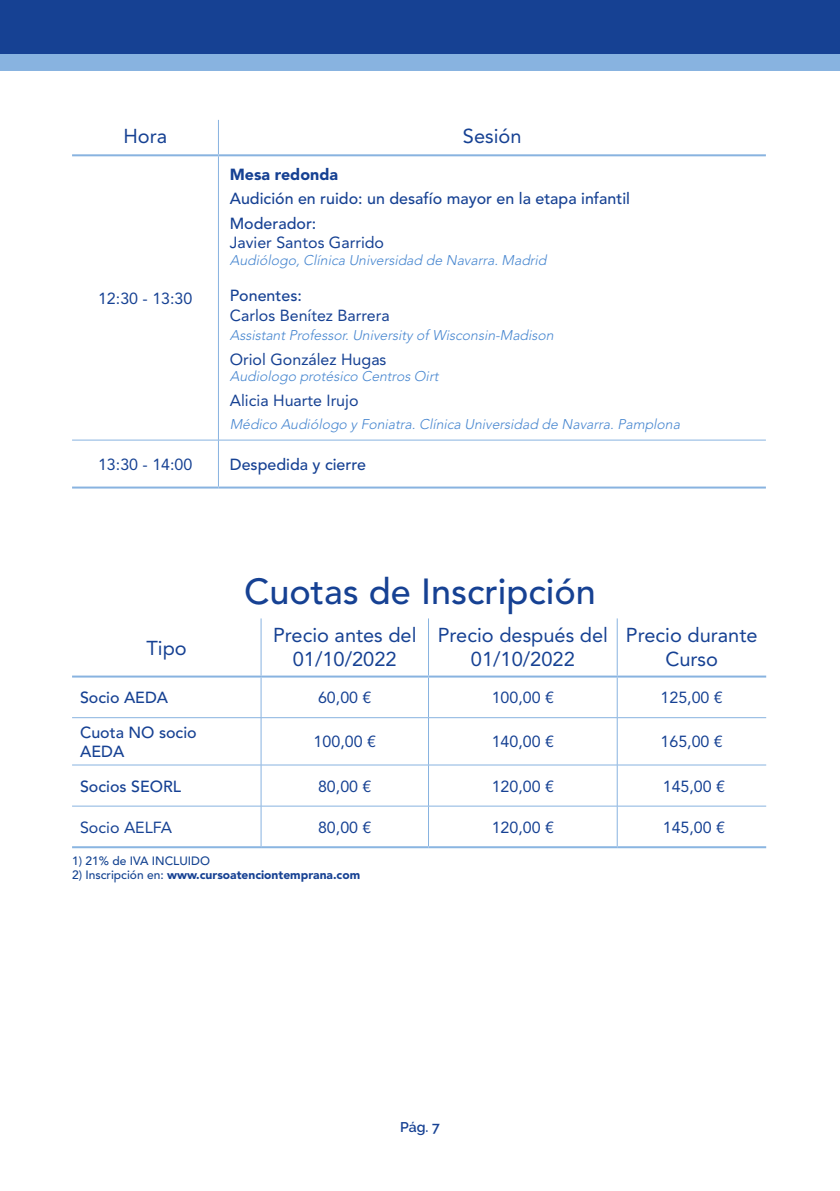
<style>
.page{position:relative;width:840px;height:1191px;background:#fff}
.page>*{position:absolute;margin:0;border:0;box-sizing:border-box;transform-origin:0 0}
.t1{font:500 36px "Avenir LT Std";color:#164193}
.t2{font:20px/24px "Avenir LT Std";color:#164193;text-align:center}
.t3{font:16px "Avenir LT Std";color:#164193}
.t4{font:500 16px/24.8px "Avenir LT Std";color:#164193}
.t5{font:900 16px "Avenir LT Std";color:#164193}
.t6{font:italic 300 14px "Avenir LT Std";color:#4887d0}
.t7{font:600 14px "Raleway";color:#164193}
.t8{font:900 12px "Avenir LT Std";color:#164193}
.t9{font:500 12px "Avenir LT Std";color:#144391}
.s1{font-weight:500;color:#144391}
</style>
<div class="page">
<div style="left:0;top:0;width:839px;height:71px;background:#88b3e0"></div>
<div style="left:0;top:0;width:839px;height:53px;background:#164193"></div>
<hr style="left:218px;top:156px;width:1px;height:284px;background:#88b3e0">
<hr style="left:72px;top:440px;width:146px;height:1px;background:#88b3e0">
<hr style="left:218px;top:440px;width:547px;height:1px;background:#88b3e0">
<hr style="left:218px;top:440px;width:1px;height:46px;background:#88b3e0">
<hr style="left:218px;top:120px;width:1px;height:34px;background:#88b3e0">
<hr style="left:72px;top:154px;width:146px;height:2px;background:#88b3e0">
<hr style="left:218px;top:154px;width:547px;height:2px;background:#88b3e0">
<hr style="left:72px;top:486px;width:146px;height:2px;background:#88b3e0">
<hr style="left:218px;top:486px;width:547px;height:2px;background:#88b3e0">
<hr style="left:260px;top:677px;width:1px;height:40px;background:#88b3e0">
<hr style="left:428px;top:677px;width:1px;height:40px;background:#88b3e0">
<hr style="left:616px;top:677px;width:1px;height:40px;background:#88b3e0">
<hr style="left:72px;top:717px;width:189px;height:1px;background:#88b3e0">
<hr style="left:261px;top:717px;width:167px;height:1px;background:#88b3e0">
<hr style="left:260px;top:718px;width:1px;height:46px;background:#88b3e0">
<hr style="left:428px;top:717px;width:189px;height:1px;background:#88b3e0">
<hr style="left:428px;top:718px;width:1px;height:46px;background:#88b3e0">
<hr style="left:617px;top:717px;width:148px;height:1px;background:#88b3e0">
<hr style="left:616px;top:718px;width:1px;height:46px;background:#88b3e0">
<hr style="left:260px;top:618px;width:1px;height:57px;background:#88b3e0">
<hr style="left:428px;top:618px;width:1px;height:57px;background:#88b3e0">
<hr style="left:616px;top:618px;width:1px;height:57px;background:#88b3e0">
<hr style="left:72px;top:675px;width:189px;height:2px;background:#88b3e0">
<hr style="left:261px;top:675px;width:167px;height:2px;background:#88b3e0">
<hr style="left:428px;top:675px;width:189px;height:2px;background:#88b3e0">
<hr style="left:617px;top:675px;width:148px;height:2px;background:#88b3e0">
<hr style="left:72px;top:764px;width:189px;height:1px;background:#88b3e0">
<hr style="left:261px;top:764px;width:167px;height:1px;background:#88b3e0">
<hr style="left:260px;top:765px;width:1px;height:41px;background:#88b3e0">
<hr style="left:428px;top:764px;width:189px;height:1px;background:#88b3e0">
<hr style="left:428px;top:765px;width:1px;height:41px;background:#88b3e0">
<hr style="left:617px;top:764px;width:148px;height:1px;background:#88b3e0">
<hr style="left:616px;top:765px;width:1px;height:41px;background:#88b3e0">
<hr style="left:261px;top:805px;width:167px;height:1px;background:#88b3e0">
<hr style="left:428px;top:805px;width:189px;height:1px;background:#88b3e0">
<hr style="left:428px;top:806px;width:1px;height:40px;background:#88b3e0">
<hr style="left:617px;top:805px;width:148px;height:1px;background:#88b3e0">
<hr style="left:616px;top:806px;width:1px;height:40px;background:#88b3e0">
<hr style="left:261px;top:846px;width:167px;height:2px;background:#8ab5e1">
<hr style="left:428px;top:846px;width:189px;height:2px;background:#8ab5e1">
<hr style="left:617px;top:846px;width:148px;height:2px;background:#8ab5e1">
<hr style="left:72px;top:805px;width:189px;height:1px;background:#88b3e0">
<hr style="left:260px;top:806px;width:1px;height:40px;background:#88b3e0">
<hr style="left:72px;top:846px;width:189px;height:2px;background:#8ab5e1">
<p class="t2" style="left:123px;top:124px;width:45px">Hora</p>
<p class="t2" style="left:462px;top:124px;width:60px">Sesión</p>
<p class="t3" style="left:98px;top:289px;width:96px">12:30 - 13:30</p>
<p class="t5" style="left:230px;top:164px;width:110px">Mesa redonda</p>
<p class="t4" style="left:230px;top:187px;width:401px">Audición en ruido: un desafío mayor en la etapa infantil<br>Moderador:</p>
<p class="t3" style="left:230px;top:234px;width:156px">Javier Santos Garrido</p>
<p class="t6" style="left:230px;top:252px;width:321px">Audiólogo,Clínica Universidad de Navarra.Madrid</p>
<p class="t4" style="left:230px;top:284px;width:74px">Ponentes:</p>
<p class="t3" style="left:230px;top:306px;width:161px">Carlos Benítez Barrera</p>
<p class="t6" style="left:230px;top:327px;width:328px">AssistantProfessor.University of Wisconsin-Madison</p>
<p class="t3" style="left:230px;top:350px;width:158px">Oriol González Hugas</p>
<p class="t6" style="left:230px;top:368px;width:213px">Audiologo protésico Centros Oirt</p>
<p class="t3" style="left:230px;top:391px;width:130px">Alicia Huarte Irujo</p>
<p class="t6" style="left:230px;top:416px;width:454px">Médico Audiólogo y Foniatra.Clínica Universidad de Navarra.Pamplona</p>
<p class="t3" style="left:98px;top:455px;width:96px">13:30 - 14:00</p>
<p class="t4" style="left:230px;top:452px;width:138px">Despedida y cierre</p>
<p class="t2" style="left:146px;top:636px;width:42px">Tipo</p>
<h1 class="t1" style="left:244px;top:571px;width:353px">Cuotas de Inscripción</h1>
<p class="t2" style="left:273px;top:623px;width:145px">Precio antes del<br>01/10/2022</p>
<p class="t2" style="left:437px;top:623px;width:172px">Precio después del<br>01/10/2022</p>
<p class="t2" style="left:625px;top:623px;width:133px">Precio durante<br>Curso</p>
<p class="t4" style="left:80px;top:685px;width:90px">Socio AEDA</p>
<p class="t3" style="left:318px;top:688px;width:55px">60,00 €</p>
<p class="t3" style="left:491px;top:688px;width:64px">100,00 €</p>
<p class="t3" style="left:660px;top:688px;width:64px">125,00 €</p>
<p class="t4" style="left:80px;top:723px;width:118px;line-height:19.2px">Cuota NO socio<br>AEDA</p>
<p class="t3" style="left:313px;top:732px;width:64px">100,00 €</p>
<p class="t3" style="left:491px;top:732px;width:64px">140,00 €</p>
<p class="t3" style="left:660px;top:732px;width:64px">165,00 €</p>
<p class="t4" style="left:80px;top:774px;width:103px">Socios SEORL</p>
<p class="t3" style="left:318px;top:776px;width:55px">80,00 €</p>
<p class="t3" style="left:491px;top:776px;width:64px">120,00 €</p>
<p class="t3" style="left:662px;top:776px;width:64px">145,00 €</p>
<p class="t3" style="left:80px;top:818px;width:93px">Socio AELFA</p>
<p class="t3" style="left:318px;top:818px;width:55px">80,00 €</p>
<p class="t3" style="left:491px;top:818px;width:64px">120,00 €</p>
<p class="t3" style="left:662px;top:818px;width:64px">145,00 €</p>
<p class="t9" style="left:72px;top:853px;width:139px">1) 21% de IVA INCLUIDO</p>
<p class="t8" style="left:72px;top:867px;width:289px"><span class="s1">2) Inscripción en:</span> www.cursoatenciontemprana.com</p>
<p class="t7" style="left:400px;top:1119px;width:41px">Pág. 7</p>
</div>
